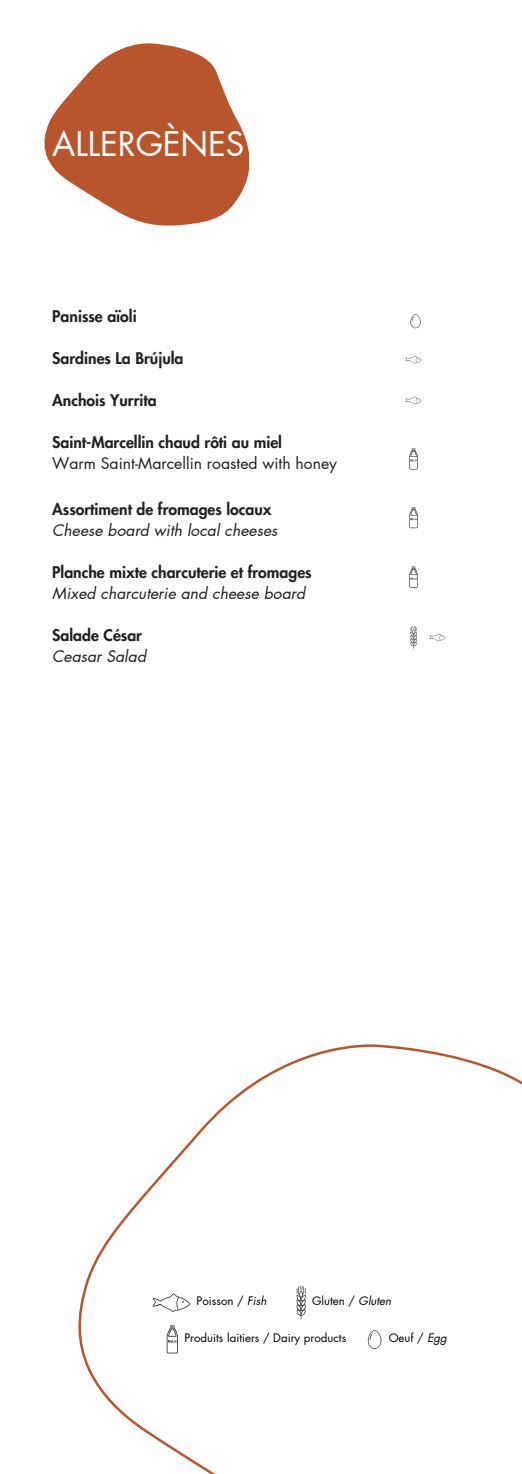
<style>
.page{position:relative;width:522px;height:1474px;background:#fff}
.page>*{position:absolute;margin:0;border:0;box-sizing:border-box;transform-origin:0 0}
.t1{font:33.25px "Futura LT Pro";letter-spacing:-.005em;color:#fff}
.t2{font:800 15.75px/21px "Futura LT Pro";color:#231f20}
.t3{font:15.75px/21px "Futura LT Pro";color:#231f20}
.t4{font:11.55px "Futura LT Pro";color:#000}
.s1{font-weight:800}
.s2{font-weight:400;font-style:italic}
.s3{font-style:italic}
</style>
<div class="page">
<svg style="left:44px;top:43px;width:205px;height:183px;fill:#b9552d"></svg>
<svg style="left:78px;top:1044px;width:443px;height:430px"></svg>
<svg style="left:166px;top:1325px;width:12px;height:28px"></svg>
<svg style="left:152px;top:1293px;width:38px;height:19px"></svg>
<svg style="left:296px;top:1286px;width:9px;height:33px"></svg>
<svg style="left:410px;top:626px;width:6px;height:23px"></svg>
<svg style="left:429px;top:633px;width:16px;height:8px"></svg>
<svg style="left:409px;top:566px;width:8px;height:22px"></svg>
<svg style="left:409px;top:507px;width:8px;height:21px"></svg>
<svg style="left:409px;top:448px;width:8px;height:21px"></svg>
<svg style="left:410px;top:314px;width:11px;height:15px"></svg>
<svg style="left:405px;top:396px;width:16px;height:8px"></svg>
<svg style="left:405px;top:356px;width:16px;height:7px"></svg>
<svg style="left:351px;top:1324px;width:40px;height:31px"></svg>
<h1 class="t1" style="left:52px;top:129px;width:193px">ALLERGÈNES</h1>
<h3 class="t2" style="left:52px;top:307px;width:86px">Panisse aïoli</h3>
<h3 class="t2" style="left:52px;top:349px;width:133px">Sardines La Brújula</h3>
<h3 class="t2" style="left:52px;top:391px;width:106px">Anchois Yurrita</h3>
<h3 class="t3" style="left:52px;top:433px;width:286px"><span class="s1">Saint-Marcellin chaud rôti au miel<br></span>Warm Saint-Marcellin roasted with honey</h3>
<p class="t2" style="left:52px;top:499px;width:226px">Assortiment de fromages locaux<br><span class="s2">Cheese board with local cheeses</span></p>
<p class="t2" style="left:52px;top:562px;width:261px">Planche mixte charcuterie et fromages<br><span class="s2">Mixed charcuterie and cheese board</span></p>
<p class="t2" style="left:52px;top:625px;width:95px">Salade César<br><span class="s2">Ceasar Salad</span></p>
<h2 class="t4" style="left:196px;top:1296px;width:71px">Poisson / <span class="s3">Fish</span></h2>
<h2 class="t4" style="left:311px;top:1296px;width:81px">Gluten / <span class="s3">Gluten</span></h2>
<h2 class="t4" style="left:184px;top:1333px;width:163px">Produits laitiers / Dairy products</h2>
<p class="t4" style="left:388px;top:1333px;width:60px">Oeuf / <span class="s3">Egg</span></p>
</div>
